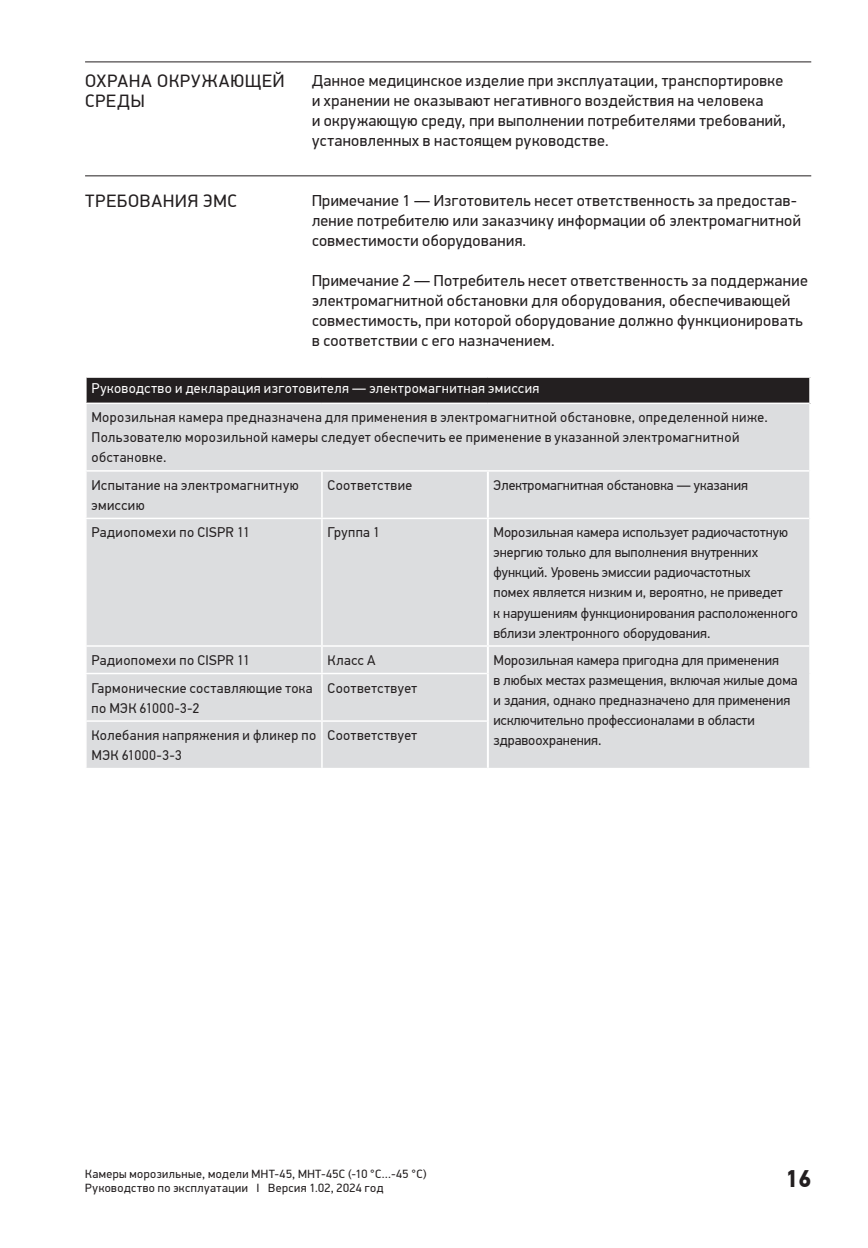
<style>
.page{position:relative;width:868px;height:1248px;background:#fff}
.page>*{position:absolute;margin:0;border:0;box-sizing:border-box;transform-origin:0 0}
.t1{font:700 24px "PF Din Text Pro";color:#231f20}
.t2{font:18px/20px "PF Din Display Pro";letter-spacing:.05em;color:#231f20}
.t3{font:16px/20px "PF Din Display Pro";letter-spacing:.025em;color:#231f20}
.t4{font:14px/20px "PF Din Text Pro";color:#231f20}
.t5{font:14px/20px "PF Din Text Pro";letter-spacing:.03em;color:#231f20}
.t6{font:14px/20px "PF Din Text Pro";letter-spacing:.025em;color:#231f20}
.t7{font:14px "PF Din Text Pro";letter-spacing:.03em;color:#fff}
.t8{font:14px "PF Din Text Pro";letter-spacing:.035em;color:#231f20}
.t9{font:12px/14px "PF Din Display Pro";letter-spacing:.035em;color:#231f20}
</style>
<div class="page">
<hr style="left:85px;top:61px;width:726px;height:1px;background:#231f20">
<hr style="left:85px;top:175px;width:726px;height:1px;background:#231f20">
<div style="left:86px;top:377px;width:724px;height:26px;background:#231f20"></div>
<div style="left:87px;top:404px;width:722px;height:363px;background:#dcdddf"></div>
<hr style="left:85px;top:376px;width:237px;height:2px;background:#fff">
<hr style="left:322px;top:376px;width:166px;height:2px;background:#fff">
<hr style="left:488px;top:376px;width:323px;height:2px;background:#fff">
<hr style="left:809px;top:378px;width:2px;height:25px;background:#fff">
<hr style="left:487px;top:471px;width:2px;height:46px;background:#fff">
<hr style="left:487px;top:519px;width:2px;height:126px;background:#fff">
<hr style="left:487px;top:646px;width:2px;height:27px;background:#fff">
<hr style="left:487px;top:673px;width:2px;height:48px;background:#fff">
<hr style="left:487px;top:721px;width:2px;height:46px;background:#fff">
<hr style="left:85px;top:378px;width:2px;height:24px;background:#fff">
<hr style="left:85px;top:402px;width:237px;height:2px;background:#fff">
<hr style="left:322px;top:402px;width:166px;height:2px;background:#fff">
<hr style="left:488px;top:402px;width:321px;height:2px;background:#fff">
<hr style="left:85px;top:470px;width:237px;height:1px;background:#fff">
<hr style="left:322px;top:470px;width:166px;height:1px;background:#fff">
<hr style="left:321px;top:471px;width:1px;height:46px;background:#fff">
<hr style="left:488px;top:470px;width:321px;height:1px;background:#fff">
<hr style="left:85px;top:517px;width:237px;height:2px;background:#fff">
<hr style="left:322px;top:517px;width:166px;height:2px;background:#fff">
<hr style="left:321px;top:519px;width:1px;height:126px;background:#fff">
<hr style="left:488px;top:517px;width:321px;height:2px;background:#fff">
<hr style="left:85px;top:645px;width:237px;height:1px;background:#fff">
<hr style="left:322px;top:645px;width:166px;height:1px;background:#fff">
<svg style="left:321px;top:646px;width:1px;height:26px"></svg>
<hr style="left:488px;top:645px;width:321px;height:1px;background:#fff">
<hr style="left:85px;top:672px;width:237px;height:2px;background:#fff">
<hr style="left:322px;top:672px;width:165px;height:2px;background:#fff">
<hr style="left:321px;top:674px;width:1px;height:46px;background:#fff">
<hr style="left:85px;top:720px;width:237px;height:1px;background:#fff">
<hr style="left:322px;top:720px;width:165px;height:1px;background:#fff">
<hr style="left:321px;top:721px;width:1px;height:46px;background:#fff">
<p class="t2" style="left:85px;top:71px;width:201px">ОХРАНА ОКРУЖАЮЩЕЙ<br>СРЕДЫ</p>
<p class="t2" style="left:85px;top:191px;width:153px">ТРЕБОВАНИЯ ЭМС</p>
<p class="t3" style="left:312px;top:70px;width:475px">Данное медицинское изделие при эксплуатации, транспортировке и хранении не оказывают негативного воздействия на человека<br>и окружающую среду, при выполнении потребителями требований, установленных в настоящем руководстве.</p>
<p class="t3" style="left:312px;top:190px;width:490px">Примечание 1 — Изготовитель несет ответственность за предостав&shy;ление потребителю или заказчику информации об электромагнитной совместимости оборудования.</p>
<p class="t3" style="left:312px;top:270px;width:497px">Примечание 2 — Потребитель несет ответственность за поддержание электромагнитной обстановки для оборудования, обеспечивающей совместимость, при которой оборудование должно функционировать в соответствии с его назначением.</p>
<p class="t7" style="left:91px;top:380px;width:449px">Руководство и декларация изготовителя — электромагнитная эмиссия</p>
<p class="t5" style="left:91px;top:407px;width:677px">Морозильная камера предназначена для применения в электромагнитной обстановке, определенной ниже.<br>Пользователю морозильной камеры следует обеспечить ее применение в указанной электромагнитной обстановке.</p>
<p class="t5" style="left:91px;top:475px;width:209px">Испытание на электромагнитную эмиссию</p>
<p class="t8" style="left:327px;top:477px;width:86px">Соответствие</p>
<p class="t4" style="left:493px;top:475px;width:256px">Электромагнитная обстановка — указания</p>
<p class="t6" style="left:91px;top:522px;width:160px">Радиопомехи по CISPR 11</p>
<p class="t4" style="left:327px;top:522px;width:54px">Группа 1</p>
<p class="t4" style="left:493px;top:522px;width:306px">Морозильная камера использует радиочастотную энергию только для выполнения внутренних функций. Уровень эмиссии радиочастотных<br>помех является низким и, вероятно, не приведет<br>к нарушениям функционирования расположенного вблизи электронного оборудования.</p>
<p class="t6" style="left:91px;top:650px;width:160px">Радиопомехи по CISPR 11</p>
<p class="t4" style="left:327px;top:650px;width:49px">Класс A</p>
<p class="t4" style="left:493px;top:650px;width:305px">Морозильная камера пригодна для применения<br>в любых местах размещения, включая жилые дома и здания, однако предназначено для применения исключительно профессионалами в области здравоохранения.</p>
<p class="t5" style="left:91px;top:678px;width:223px">Гармонические составляющие тока по МЭК 61000-3-2</p>
<p class="t8" style="left:327px;top:679px;width:91px">Соответствует</p>
<p class="t6" style="left:91px;top:725px;width:226px">Колебания напряжения и фликер по<br>МЭК 61000-3-3</p>
<p class="t8" style="left:327px;top:727px;width:91px">Соответствует</p>
<p class="t9" style="left:85px;top:1167px;width:343px">Камеры морозильные, модели МНТ-45, МНТ-45С (-10 °С…-45 °С)<br>Руководство по эксплуатации I Версия 1.02, 2024 год</p>
<h1 class="t1" style="left:784px;top:1163px;width:28px">16</h1>
</div>
